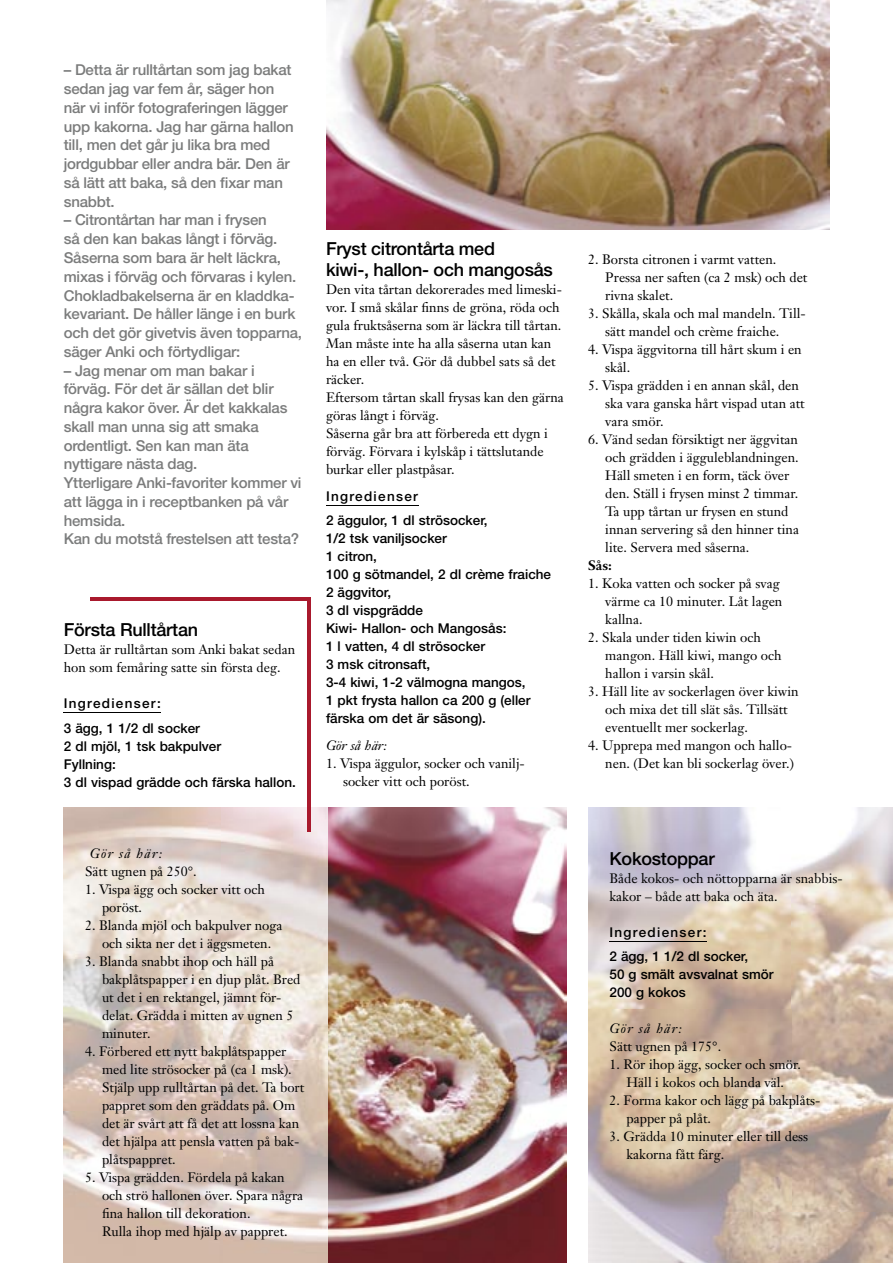
<style>
.page{position:relative;width:893px;height:1263px;background:#fff}
.page>*{position:absolute;margin:0;border:0;box-sizing:border-box;transform-origin:0 0}
.t1{font:500 18px/21px "Helvetica Neue";letter-spacing:-.015em;color:#000}
.t2{font:500 15px/18.8px "Helvetica Neue";letter-spacing:-.015em;color:#7b7c7c}
.t3{font:13.5px/18px "Janson Text";color:#000}
.t4{font:500 13.5px/18px "Helvetica Neue";color:#000}
.t5{font:500 13.5px/24.5px "Helvetica Neue";letter-spacing:.095em;color:#000}
.t6{font:italic 13.5px "Janson Text";letter-spacing:.09em;color:#000}
.t7{font:700 13.5px "Janson Text";color:#000}
</style>
<div class="page">
<img style="left:326px;top:0;width:503px;height:230px">
<img style="left:588px;top:808px;width:305px;height:455px">
<img style="left:327px;top:808px;width:240px;height:455px">
<hr style="left:326px;top:505px;width:92px;height:1px;background:#000">
<hr style="left:609px;top:941px;width:98px;height:1px;background:#000">
<hr style="left:64px;top:712px;width:97px;height:1px;background:#000">
<svg style="left:63px;top:798px;width:264px;height:465px;background:#decfc6"></svg>
<hr style="left:91px;top:597px;width:218px;height:3px;background:#a9192d">
<hr style="left:307px;top:598px;width:3px;height:234px;background:#a9192d">
<p class="t2" style="left:64px;top:61px;width:232px">– Detta är rulltårtan som jag bakat sedan jag var fem år, säger hon när vi inför fotograferingen lägger upp kakorna. Jag har gärna hallon till, men det går ju lika bra med jordgubbar eller andra bär. Den är så lätt att baka, så den fixar man snabbt.</p>
<p class="t2" style="left:64px;top:211px;width:240px">– Citrontårtan har man i frysen<br>så den kan bakas långt i förväg.<br>Såserna som bara är helt läckra, mixas i förväg och förvaras i kylen.<br>Chokladbakelserna är en kladdka&shy;kevariant. De håller länge i en burk och det gör givetvis även topparna, säger Anki och förtydligar:</p>
<p class="t2" style="left:64px;top:361px;width:239px">– Jag menar om man bakar i förväg. För det är sällan det blir några kakor över. Är det kakkalas skall man unna sig att smaka ordentligt. Sen kan man äta nyttigare nästa dag.<br>Ytterligare Anki-favoriter kommer vi att lägga in i receptbanken på vår hemsida.<br>Kan du motstå frestelsen att testa?</p>
<h1 class="t1" style="left:64px;top:619px;width:136px">Första Rulltårtan</h1>
<p class="t3" style="left:64px;top:640px;width:233px">Detta är rulltårtan som Anki bakat sedan hon som femåring satte sin första deg.</p>
<p class="t5" style="left:64px;top:691px;width:138px">Ingredienser:<br>3 ägg, 1 1/2 dl socker</p>
<p class="t4" style="left:64px;top:737px;width:234px">2 dl mjöl, 1 tsk bakpulver<br>Fyllning:<br>3 dl vispad grädde och färska hallon.</p>
<h1 class="t1" style="left:326px;top:238px;width:228px">Fryst citrontårta med<br>kiwi-, hallon- och mangosås</h1>
<p class="t3" style="left:326px;top:280px;width:239px">Den vita tårtan dekorerades med limeski&shy;vor. I små skålar finns de gröna, röda och gula fruktsåserna som är läckra till tårtan.<br>Man måste inte ha alla såserna utan kan ha en eller två. Gör då dubbel sats så det räcker.<br>Eftersom tårtan skall frysas kan den gärna göras långt i förväg.<br>Såserna går bra att förbereda ett dygn i förväg. Förvara i kylskåp i tättslutande burkar eller plastpåsar.</p>
<p class="t4" style="left:326px;top:484px;width:163px;line-height:24.5px">Ingredienser<br>2 äggulor, 1 dl strösocker,</p>
<p class="t4" style="left:326px;top:529px;width:227px">1/2 tsk vaniljsocker<br>1 citron,<br>100 g sötmandel, 2 dl crème fraiche<br>2 äggvitor,<br>3 dl vispgrädde<br>Kiwi- Hallon- och Mangosås:<br>1 l vatten, 4 dl strösocker<br>3 msk citronsaft,<br>3-4 kiwi, 1-2 välmogna mangos,<br>1 pkt frysta hallon ca 200 g (eller färska om det är säsong).</p>
<p class="t6" style="left:326px;top:737px;width:62px">Gör så här:</p>
<p class="t3" style="left:343px;top:755px;width:183px;text-indent:-17px">1. Vispa äggulor, socker och vanilj&shy;socker vitt och poröst.</p>
<p class="t6" style="left:90px;top:845px;width:74px">Gör så här:</p>
<p class="t3" style="left:85px;top:862px;width:113px">Sätt ugnen på 250°.</p>
<p class="t3" style="left:102px;top:880px;width:164px;text-indent:-17px">1. Vispa ägg och socker vitt och poröst.</p>
<p class="t3" style="left:85px;top:916px;width:199px;text-align:center">2. Blanda mjöl och bakpulver noga och sikta ner det i äggsmeten.</p>
<p class="t3" style="left:102px;top:952px;width:200px;text-indent:-17px">3. Blanda snabbt ihop och häll på bakplåtspapper i en djup plåt. Bred ut det i en rektangel, jämnt för&shy;delat. Grädda i mitten av ugnen 5 minuter.</p>
<p class="t3" style="left:102px;top:1042px;width:204px;text-indent:-17px">4. Förbered ett nytt bakplåtspapper med lite strösocker på (ca 1 msk).<br>Stjälp upp rulltårtan på det. Ta bort pappret som den gräddats på. Om det är svårt att få det att lossna kan det hjälpa att pensla vatten på bak&shy;plåtspappret.</p>
<p class="t3" style="left:102px;top:1168px;width:203px;text-indent:-17px">5. Vispa grädden. Fördela på kakan och strö hallonen över. Spara några fina hallon till dekoration.<br>Rulla ihop med hjälp av pappret.</p>
<p class="t3" style="left:605px;top:250px;width:204px;text-indent:-17px">2. Borsta citronen i varmt vatten.<br>Pressa ner saften (ca 2 msk) och det rivna skalet.</p>
<p class="t3" style="left:605px;top:304px;width:202px;text-indent:-17px">3. Skålla, skala och mal mandeln. Till&shy;sätt mandel och crème fraiche.</p>
<p class="t3" style="left:605px;top:340px;width:198px;text-indent:-17px">4. Vispa äggvitorna till hårt skum i en skål.</p>
<p class="t3" style="left:605px;top:376px;width:201px;text-indent:-17px">5. Vispa grädden i en annan skål, den ska vara ganska hårt vispad utan att vara smör.</p>
<p class="t3" style="left:605px;top:430px;width:195px;text-indent:-17px">6. Vänd sedan försiktigt ner äggvitan och grädden i ägguleblandningen.<br>Häll smeten i en form, täck över den. Ställ i frysen minst 2 timmar.<br>Ta upp tårtan ur frysen en stund innan servering så den hinner tina lite. Servera med såserna.</p>
<p class="t7" style="left:588px;top:557px;width:25px">Sås:</p>
<p class="t3" style="left:605px;top:574px;width:179px;text-indent:-17px">1. Koka vatten och socker på svag värme ca 10 minuter. Låt lagen kallna.</p>
<p class="t3" style="left:605px;top:628px;width:178px;text-indent:-17px">2. Skala under tiden kiwin och mangon. Häll kiwi, mango och hallon i varsin skål.</p>
<p class="t3" style="left:605px;top:682px;width:195px;text-indent:-17px">3. Häll lite av sockerlagen över kiwin och mixa det till slät sås. Tillsätt eventuellt mer sockerlag.</p>
<p class="t3" style="left:588px;top:736px;width:207px;text-align:right">4. Upprepa med mangon och hallo&shy;nen. (Det kan bli sockerlag över.)</p>
<h1 class="t1" style="left:609px;top:847px;width:107px">Kokostoppar</h1>
<p class="t3" style="left:609px;top:869px;width:235px">Både kokos- och nöttopparna är snabbis&shy;kakor – både att baka och äta.</p>
<p class="t5" style="left:609px;top:919px;width:140px">Ingredienser:<br>2 ägg, 1 1/2 dl socker,</p>
<p class="t4" style="left:609px;top:965px;width:166px">50 g smält avsvalnat smör<br>200 g kokos</p>
<p class="t6" style="left:609px;top:1020px;width:74px">Gör så här:</p>
<p class="t3" style="left:609px;top:1037px;width:113px">Sätt ugnen på 175°.</p>
<p class="t3" style="left:609px;top:1055px;width:193px;text-align:center">1. Rör ihop ägg, socker och smör.<br>Häll i kokos och blanda väl.</p>
<p class="t3" style="left:626px;top:1091px;width:195px;text-indent:-17px">2. Forma kakor och lägg på bakplåts&shy;papper på plåt.</p>
<p class="t3" style="left:626px;top:1127px;width:183px;text-indent:-17px">3. Grädda 10 minuter eller till dess kakorna fått färg.</p>
</div>
